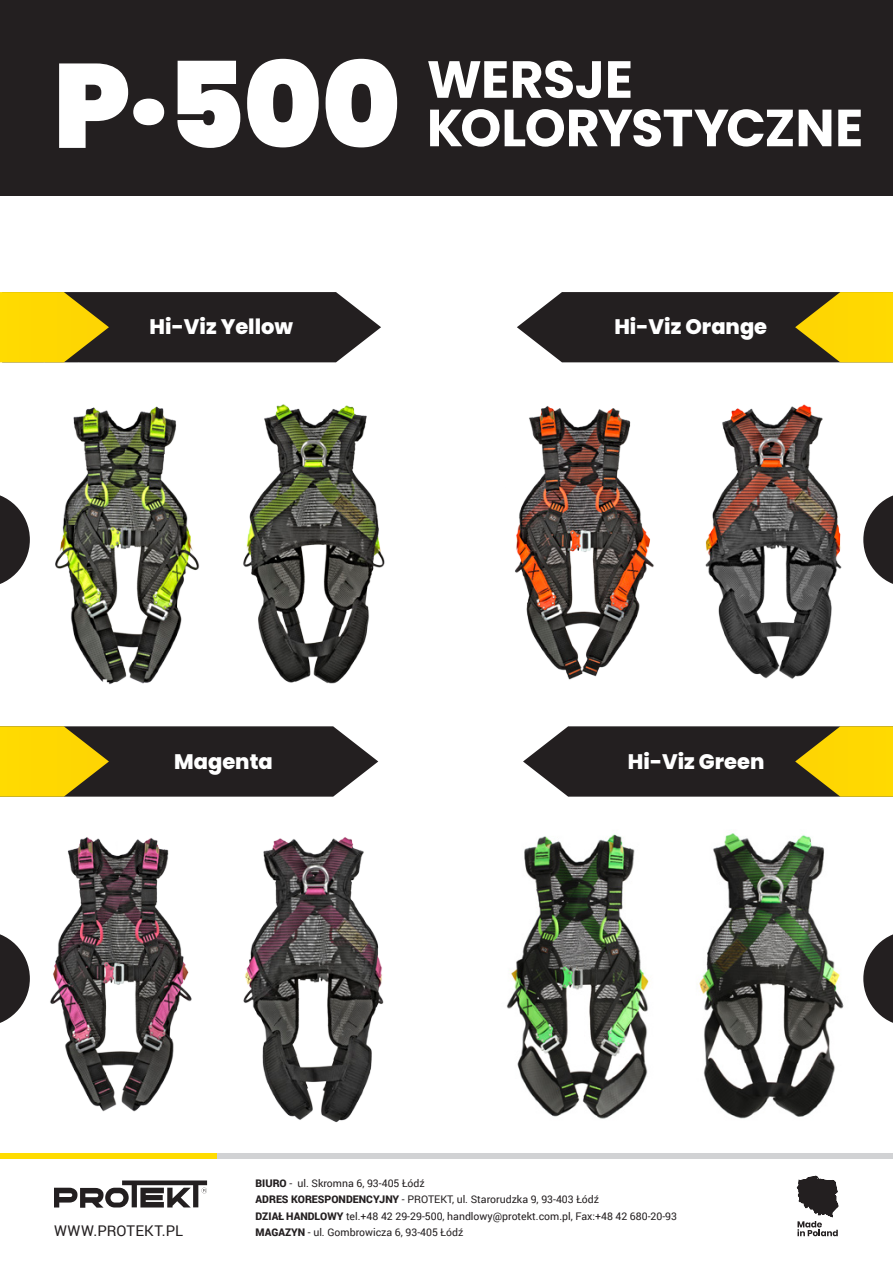
<style>
.page{position:relative;width:893px;height:1263px;background:#fff}
.page>*{position:absolute;margin:0;border:0;box-sizing:border-box;transform-origin:0 0}
.t1{font:900 119.25px "Poppins";color:#fff}
.t2{font:700 52.2px "Poppins";letter-spacing:-.01em;color:#fff}
.t3{font:800 21px "Poppins";color:#fff}
.t4{font:14.7px "Roboto";letter-spacing:.01em;color:#231f20}
.t5{font:10.5px "Roboto";color:#231f20}
.s1{font-size:121.2px}
.s2{font-weight:900}
</style>
<div class="page">
<div style="left:0;top:0;width:893px;height:196px;background:#231f20"></div>
<img style="left:55px;top:404px;width:330px;height:281px">
<img style="left:50px;top:837px;width:142px;height:275px">
<img style="left:243px;top:837px;width:141px;height:286px">
<img style="left:507px;top:834px;width:142px;height:285px">
<img style="left:699px;top:833px;width:145px;height:286px">
<img style="left:515px;top:404px;width:327px;height:276px">
<svg style="left:0;top:495px;width:30px;height:89px"></svg>
<svg style="left:0;top:934px;width:30px;height:89px"></svg>
<svg style="left:863px;top:495px;width:30px;height:89px"></svg>
<svg style="left:863px;top:934px;width:30px;height:89px"></svg>
<svg style="left:517px;top:292px;width:376px;height:70px;background:#5c5127"></svg>
<svg style="left:0;top:726px;width:378px;height:71px;background:#635726"></svg>
<svg style="left:523px;top:726px;width:370px;height:71px;background:#5e5329"></svg>
<svg style="left:0;top:292px;width:381px;height:70px;background:#615625"></svg>
<div style="left:202px;top:1153px;width:691px;height:6px;background:#d1d2d4"></div>
<div style="left:0;top:1153px;width:217px;height:6px;background:#ffdc01"></div>
<svg style="left:54px;top:1180px;width:153px;height:28px"></svg>
<svg style="left:796px;top:1175px;width:43px;height:61px"></svg>
<p class="t1" style="left:53px;top:37px;width:349px">P<span class="s1">·</span>500</p>
<p class="t2" style="left:427px;top:49px;width:208px">WERSJE</p>
<p class="t2" style="left:427px;top:98px;width:438px">KOLORYSTYCZNE</p>
<p class="t3" style="left:150px;top:315px;width:145px">Hi-Viz Yellow</p>
<p class="t3" style="left:614px;top:315px;width:154px">Hi-Viz Orange</p>
<p class="t3" style="left:174px;top:749px;width:100px">Magenta</p>
<p class="t3" style="left:628px;top:749px;width:138px">Hi-Viz Green</p>
<p class="t5" style="left:256px;top:1175px;width:171px"><span class="s2">BIURO</span> - ul. Skromna 6, 93-405 Łódź</p>
<p class="t5" style="left:256px;top:1192px;width:345px"><span class="s2">ADRES KORESPONDENCYJNY</span> - PROTEKT, ul. Starorudzka 9, 93-403 Łódź</p>
<p class="t5" style="left:256px;top:1208px;width:423px"><span class="s2">DZIAŁ HANDLOWY</span> tel.+48 42 29-29-500, handlowy@protekt.com.pl, Fax:+48 42 680-20-93</p>
<p class="t4" style="left:54px;top:1221px;width:131px">WWW.PROTEKT.PL</p>
<p class="t5" style="left:256px;top:1225px;width:209px"><span class="s2">MAGAZYN</span> - ul. Gombrowicza 6, 93-405 Łódź</p>
</div>
